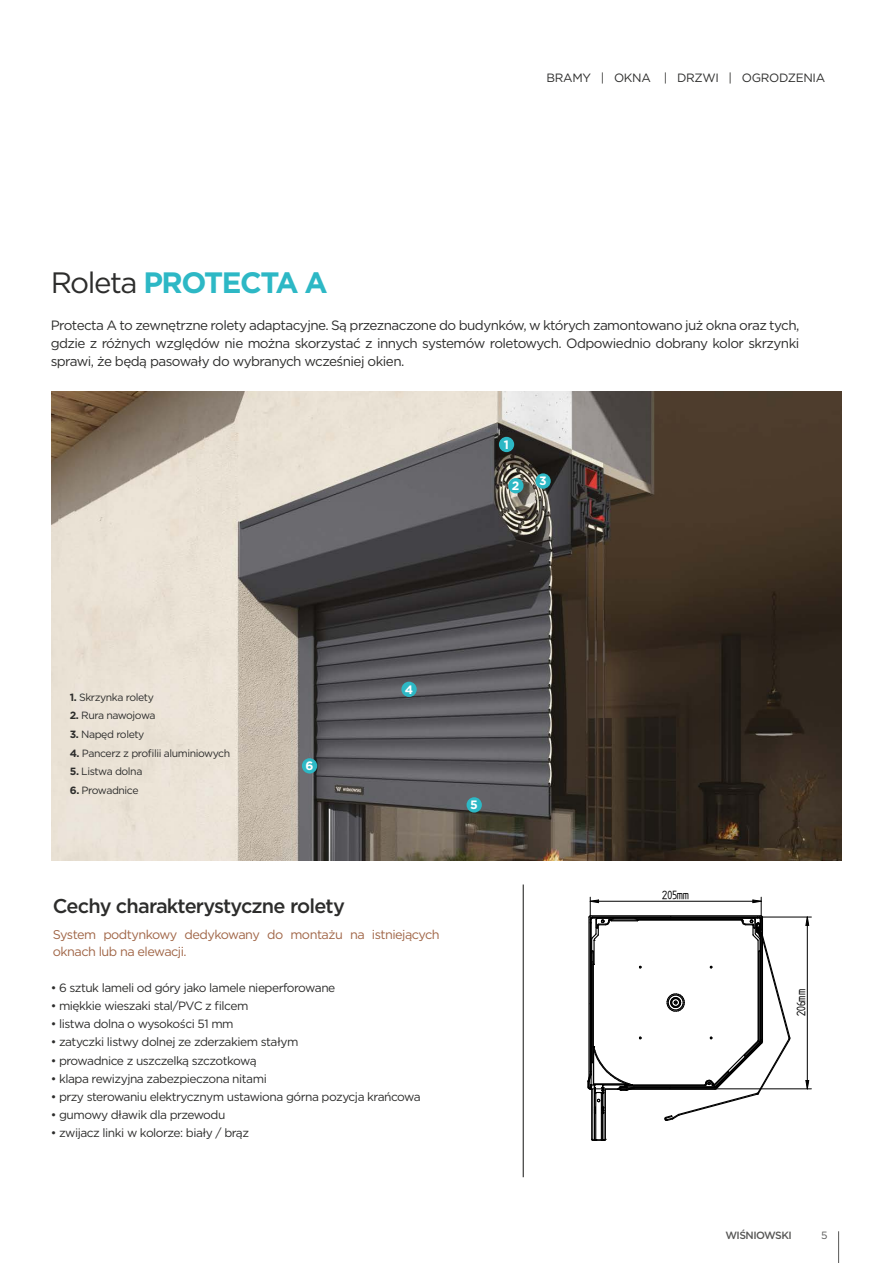
<style>
.page{position:relative;width:893px;height:1263px;background:#fff}
.page>*{position:absolute;margin:0;border:0;box-sizing:border-box;transform-origin:0 0}
.t1{font:700 29.4px "Gotham";letter-spacing:-.05em;color:#2db8c5}
.t2{font:500 19.95px "Gotham";letter-spacing:-.04em;color:#2d2d2c}
.t3{font:13.5px/18px "Gotham";letter-spacing:-.04em;color:#2d2d2c;text-align:justify}
.t4{font:700 13.2px "Solid Edge ISO";letter-spacing:-.005em;color:#000}
.t5{font:12.75px/16.4px "Gotham";letter-spacing:-.04em;color:#a06546}
.t6{font:700 12.15px "Gotham";color:#fff}
.t7{font:12px "Gotham";letter-spacing:-.04em;color:#2d2d2c}
.t8{font:10.5px "Gotham";letter-spacing:-.04em;color:#2d2d2c}
.t9{font:500 10.5px "Gotham";letter-spacing:-.05em;color:#575756}
.t10{font:10.5px "Gotham";color:#575756}
.s1{font-weight:400;color:#2d2d2c}
.s2{font-weight:700}
</style>
<div class="page">
<hr style="left:838px;top:1231px;width:1px;height:32px;background:#575756">
<img style="left:51px;top:391px;width:791px;height:469px">
<svg style="left:587px;top:897px;width:204px;height:244px"></svg>
<hr style="left:590px;top:901px;width:171px;height:1px;background:#000">
<hr style="left:759px;top:917px;width:52px;height:1px;background:#000">
<hr style="left:590px;top:1088px;width:221px;height:1px;background:#000">
<svg style="left:805px;top:916px;width:5px;height:10px"></svg>
<svg style="left:805px;top:1079px;width:5px;height:11px"></svg>
<hr style="left:807px;top:917px;width:1px;height:172px;background:#000">
<hr style="left:523px;top:884px;width:1px;height:293px;background:#2d2d2c">
<div style="left:499px;top:437px;width:15px;height:15px;background:#2db8c5;border-radius:50%"></div>
<div style="left:508px;top:478px;width:16px;height:15px;background:#2db8c5;border-radius:50%"></div>
<div style="left:535px;top:473px;width:16px;height:16px;background:#2db8c5;border-radius:50%"></div>
<div style="left:401px;top:682px;width:16px;height:15px;background:#2db8c5;border-radius:50%"></div>
<div style="left:467px;top:797px;width:15px;height:15px;background:#2db8c5;border-radius:50%"></div>
<div style="left:302px;top:758px;width:15px;height:15px;background:#2db8c5;border-radius:50%"></div>
<p class="t7" style="left:547px;top:70px;width:280px">BRAMY | OKNA | DRZWI | OGRODZENIA</p>
<h1 class="t1" style="left:51px;top:263px;width:279px"><span class="s1">Roleta</span> PROTECTA A</h1>
<p class="t3" style="left:51px;top:316px;width:750px">Protecta A to zewnętrzne rolety adaptacyjne. Są przeznaczone do budynków, w których zamontowano już okna oraz tych, gdzie z różnych względów nie można skorzystać z innych systemów roletowych. Odpowiednio dobrany kolor skrzynki sprawi, że będą pasowały do wybranych wcześniej okien.</p>
<p class="t6" style="left:504px;top:436px;width:7px">1</p>
<p class="t6" style="left:512px;top:478px;width:9px">2</p>
<p class="t6" style="left:539px;top:473px;width:9px">3</p>
<p class="t8" style="left:70px;top:690px;width:86px"><span class="s2">1.</span> Skrzynka rolety</p>
<p class="t8" style="left:70px;top:709px;width:87px"><span class="s2">2.</span> Rura nawojowa</p>
<p class="t8" style="left:70px;top:727px;width:76px"><span class="s2">3.</span> Napęd rolety</p>
<p class="t8" style="left:70px;top:746px;width:162px"><span class="s2">4.</span> Pancerz z profilii aluminiowych</p>
<p class="t8" style="left:70px;top:765px;width:74px"><span class="s2">5.</span> Listwa dolna</p>
<p class="t8" style="left:70px;top:783px;width:70px"><span class="s2">6.</span> Prowadnice</p>
<p class="t6" style="left:305px;top:758px;width:10px">6</p>
<p class="t6" style="left:405px;top:681px;width:10px">4</p>
<p class="t6" style="left:470px;top:797px;width:9px">5</p>
<h2 class="t2" style="left:53px;top:893px;width:294px">Cechy charakterystyczne rolety</h2>
<p class="t5" style="left:53px;top:926px;width:388px">System podtynkowy dedykowany do montażu na istniejących oknach lub na elewacji.</p>
<p class="t7" style="left:51px;top:980px;width:286px">• 6 sztuk lameli od góry jako lamele nieperforowane</p>
<p class="t7" style="left:51px;top:998px;width:199px">• miękkie wieszaki stal/PVC z filcem</p>
<p class="t7" style="left:51px;top:1016px;width:184px">• listwa dolna o wysokości 51 mm</p>
<p class="t7" style="left:51px;top:1034px;width:249px">• zatyczki listwy dolnej ze zderzakiem stałym</p>
<p class="t7" style="left:51px;top:1052px;width:208px">• prowadnice z uszczelką szczotkową</p>
<p class="t7" style="left:51px;top:1071px;width:218px">• klapa rewizyjna zabezpieczona nitami</p>
<p class="t7" style="left:51px;top:1089px;width:372px">• przy sterowaniu elektrycznym ustawiona górna pozycja krańcowa</p>
<p class="t7" style="left:51px;top:1107px;width:176px">• gumowy dławik dla przewodu</p>
<p class="t7" style="left:51px;top:1125px;width:200px">• zwijacz linki w kolorze: biały / brąz</p>
<p class="t4" style="left:662px;top:888px;width:28px">205mm</p>
<p class="t4" style="left:794px;top:1016px;width:29px;rotate:-90deg">206mm</p>
<p class="t9" style="left:725px;top:1229px;width:68px">WIŚNIOWSKI</p>
<p class="t10" style="left:821px;top:1229px;width:8px">5</p>
</div>
